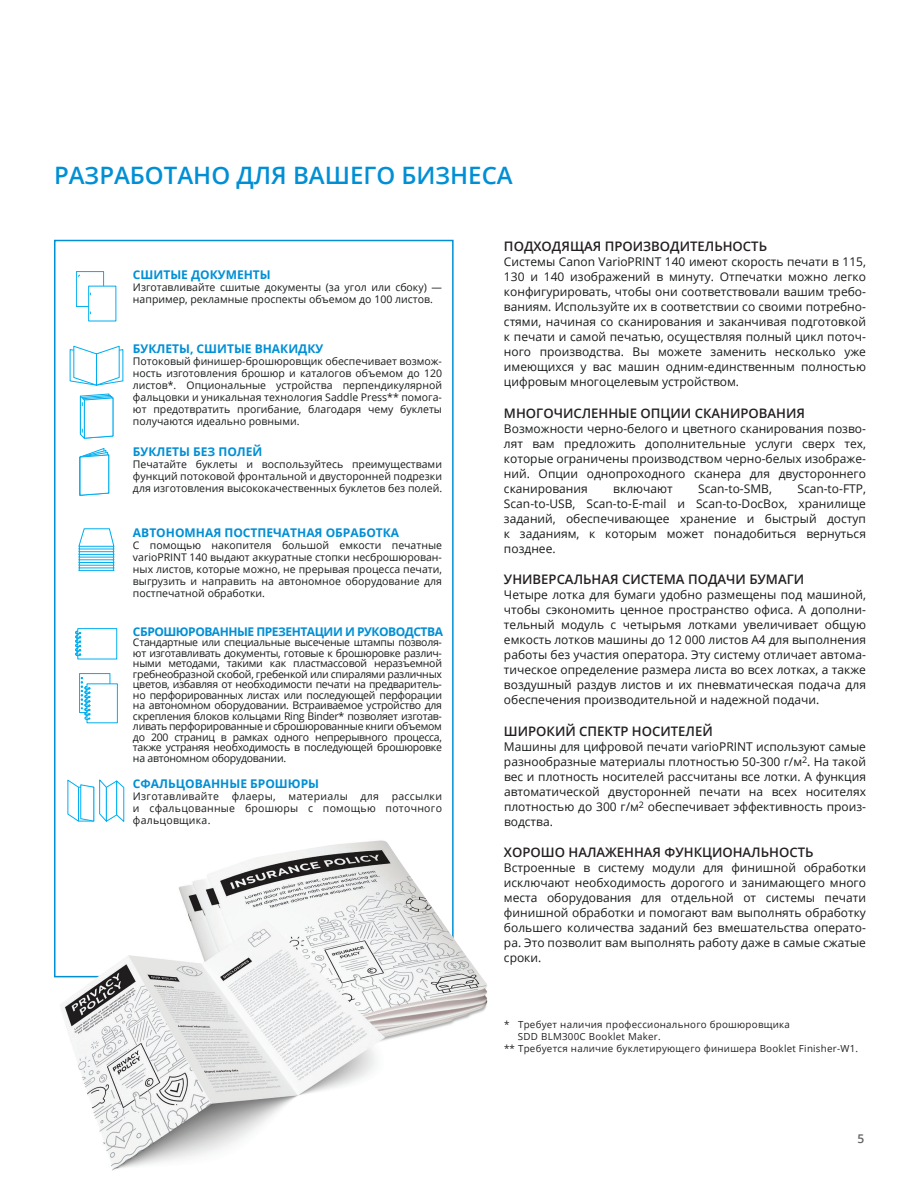
<style>
.page{position:relative;width:918px;height:1188px;background:#fff}
.page>*{position:absolute;margin:0;border:0;box-sizing:border-box;transform-origin:0 0}
.t1{font:600 24px "Open Sans";color:#008fd5}
.t2{font:600 13.2px "Open Sans";color:#231f20}
.t3{font:12px/15px "Open Sans";color:#181a1a;text-align:justify}
.t4{font:700 12px "Open Sans";color:#008fd5}
.t5{font:700 12px "Open Sans";letter-spacing:-.04em;color:#008fd5}
.t6{font:600 12px "Open Sans";color:#636366}
.t7{font:10.5px/12px "Open Sans";color:#181a1a;text-align:justify}
.t8{font:9.75px "Open Sans";letter-spacing:.025em;color:#231f20}
</style>
<div class="page">
<svg style="left:54px;top:239px;width:400px;height:739px"></svg>
<div style="left:69px;top:267px;width:58px;height:56px;background:#fff"></div>
<div style="left:76px;top:271px;width:28px;height:36px;border:1px solid #00aeef"></div>
<div style="left:89px;top:286px;width:27px;height:35px;background:#fff"></div>
<div style="left:88px;top:286px;width:28px;height:35px;border:1px solid #00aeef"></div>
<div style="left:69px;top:344px;width:58px;height:52px;background:#fff"></div>
<svg style="left:69px;top:345px;width:55px;height:41px"></svg>
<div style="left:75px;top:447px;width:40px;height:52px;background:#fff"></div>
<svg style="left:79px;top:448px;width:30px;height:48px"></svg>
<svg style="left:80px;top:393px;width:34px;height:46px"></svg>
<div style="left:70px;top:525px;width:53px;height:52px;background:#fff"></div>
<svg style="left:79px;top:528px;width:35px;height:43px"></svg>
<div style="left:70px;top:626px;width:53px;height:41px;background:#fff"></div>
<div style="left:77px;top:628px;width:40px;height:31px;background:#fff;border:1px solid #00aeef"></div>
<svg style="left:75px;top:630px;width:6px;height:27px"></svg>
<div style="left:71px;top:672px;width:55px;height:56px;background:#fff"></div>
<div style="left:79px;top:673px;width:31px;height:40px;background:#fff;border:1px solid #00aeef"></div>
<div style="left:87px;top:684px;width:30px;height:39px;background:#fff"></div>
<div style="left:87px;top:683px;width:31px;height:40px;border:1px solid #00aeef"></div>
<svg style="left:81px;top:677px;width:9px;height:44px"></svg>
<div style="left:67px;top:778px;width:59px;height:52px;background:#fff"></div>
<svg style="left:67px;top:779px;width:57px;height:43px"></svg>
<img style="left:59px;top:836px;width:429px;height:335px">
<h1 class="t1" style="left:54px;top:159px;width:460px">РАЗРАБОТАНО ДЛЯ ВАШЕГО БИЗНЕСА</h1>
<p class="t4" style="left:133px;top:266px;width:139px">СШИТЫЕ ДОКУМЕНТЫ</p>
<p class="t7" style="left:133px;top:281px;width:311px">Изготавливайте сшитые документы (за угол или сбоку) — например, рекламные проспекты объемом до 100 листов.</p>
<p class="t4" style="left:133px;top:340px;width:192px">БУКЛЕТЫ, СШИТЫЕ ВНАКИДКУ</p>
<p class="t7" style="left:133px;top:355px;width:311px">Потоковый финишер-брошюровщик обеспечивает возмож&shy;ность изготовления брошюр и каталогов объемом до 120 листов*. Опциональные устройства перпендикулярной фальцовки и уникальная технология Saddle Press** помога&shy;ют предотвратить прогибание, благодаря чему буклеты получаются идеально ровными.</p>
<p class="t4" style="left:133px;top:443px;width:131px">БУКЛЕТЫ БЕЗ ПОЛЕЙ</p>
<p class="t7" style="left:133px;top:457px;width:311px">Печатайте буклеты и воспользуйтесь преимуществами функций потоковой фронтальной и двусторонней подрезки для изготовления высококачественных буклетов без полей.</p>
<p class="t4" style="left:133px;top:525px;width:268px">АВТОНОМНАЯ ПОСТПЕЧАТНАЯ ОБРАБОТКА</p>
<p class="t7" style="left:133px;top:539px;width:311px">С помощью накопителя большой емкости печатные varioPRINT 140 выдают аккуратные стопки несброшюрован&shy;ных листов, которые можно, не прерывая процесса печати, выгрузить и направить на автономное оборудование для постпечатной обработки.</p>
<p class="t5" style="left:133px;top:623px;width:311px">СБРОШЮРОВАННЫЕ ПРЕЗЕНТАЦИИ И РУКОВОДСТВА</p>
<p class="t7" style="left:133px;top:637px;width:311px;line-height:10.5px">Стандартные или специальные высеченые штампы позволя&shy;ют изготавливать документы, готовые к брошюровке различ&shy;ными методами, такими как пластмассовой неразъемной гребнеобразной скобой, гребенкой или спиралями различных цветов, избавляя от необходимости печати на предваритель&shy;но перфорированных листах или последующей перфорации на автономном оборудовании. Встраиваемое устройство для скрепления блоков кольцами Ring Binder* позволяет изготав&shy;ливать перфорированные и сброшюрованные книги объемом до 200 страниц в рамках одного непрерывного процесса, также устраняя необходимость в последующей брошюровке на автономном оборудовании.</p>
<p class="t4" style="left:133px;top:775px;width:188px">СФАЛЬЦОВАННЫЕ БРОШЮРЫ</p>
<p class="t7" style="left:133px;top:790px;width:311px">Изготавливайте флаеры, материалы для рассылки и сфальцованные брошюры с помощью поточного фальцовщика.</p>
<p class="t2" style="left:504px;top:237px;width:265px">ПОДХОДЯЩАЯ ПРОИЗВОДИТЕЛЬНОСТЬ</p>
<p class="t3" style="left:504px;top:254px;width:364px">Системы Canon VarioPRINT 140 имеют скорость печати в 115, 130 и 140 изображений в минуту. Отпечатки можно легко конфигурировать, чтобы они соответствовали вашим требо&shy;ваниям. Используйте их в соответствии со своими потребно&shy;стями, начиная со сканирования и заканчивая подготовкой к печати и самой печатью, осуществляя полный цикл поточ&shy;ного производства. Вы можете заменить несколько уже имеющихся у вас машин одним-единственным полностью цифровым многоцелевым устройством.</p>
<p class="t2" style="left:504px;top:404px;width:302px">МНОГОЧИСЛЕННЫЕ ОПЦИИ СКАНИРОВАНИЯ</p>
<p class="t3" style="left:504px;top:421px;width:364px">Возможности черно-белого и цветного сканирования позво&shy;лят вам предложить дополнительные услуги сверх тех, которые ограничены производством черно-белых изображе&shy;ний. Опции однопроходного сканера для двустороннего сканирования</p>
<p class="t3" style="left:504px;top:481px;width:364px;text-indent:293px">Scan-to-FTP, Scan-to-USB, Scan-to-E-mail и Scan-to-DocBox, хранилище заданий, обеспечивающее хранение и быстрый доступ к заданиям, к которым может понадобиться вернуться позднее.</p>
<p class="t2" style="left:504px;top:570px;width:302px">УНИВЕРСАЛЬНАЯ СИСТЕМА ПОДАЧИ БУМАГИ</p>
<p class="t3" style="left:504px;top:587px;width:364px">Четыре лотка для бумаги удобно размещены под машиной, чтобы сэкономить ценное пространство офиса. А дополни&shy;тельный модуль с четырьмя лотками увеличивает общую емкость лотков машины до 12 000 листов А4 для выполнения работы без участия оператора. Эту систему отличает автома&shy;тическое определение размера листа во всех лотках, а также воздушный раздув листов и их пневматическая подача для обеспечения производительной и надежной подачи.</p>
<p class="t2" style="left:504px;top:722px;width:210px">ШИРОКИЙ СПЕКТР НОСИТЕЛЕЙ</p>
<p class="t3" style="left:504px;top:739px;width:364px">Машины для цифровой печати varioPRINT используют самые разнообразные материалы плотностью 50-300 г/м<sup>2</sup>. На такой вес и плотность носителей рассчитаны все лотки. А функция автоматической двусторонней печати на всех носителях плотностью до 300 г/м<sup>2</sup> обеспечивает эффективность произ&shy;водства.</p>
<p class="t2" style="left:504px;top:843px;width:311px">ХОРОШО НАЛАЖЕННАЯ ФУНКЦИОНАЛЬНОСТЬ</p>
<p class="t3" style="left:504px;top:860px;width:364px">Встроенные в систему модули для финишной обработки исключают необходимость дорогого и занимающего много места оборудования для отдельной от системы печати финишной обработки и помогают вам выполнять обработку большего количества заданий без вмешательства операто&shy;ра. Это позволит вам выполнять работу даже в самые сжатые сроки.</p>
<p class="t3" style="left:613px;top:481px;width:61px">включают</p>
<p class="t3" style="left:698px;top:481px;width:75px">Scan-to-SMB,</p>
<p class="t8" style="left:504px;top:1018px;width:288px">* Требует наличия профессионального брошюровщика</p>
<p class="t8" style="left:518px;top:1030px;width:144px">SDD BLM300C Booklet Maker.</p>
<p class="t8" style="left:504px;top:1041px;width:356px">** Требуется наличие буклетирующего финишера Booklet Finisher-W1.</p>
<p class="t6" style="left:857px;top:1130px;width:8px">5</p>
</div>
